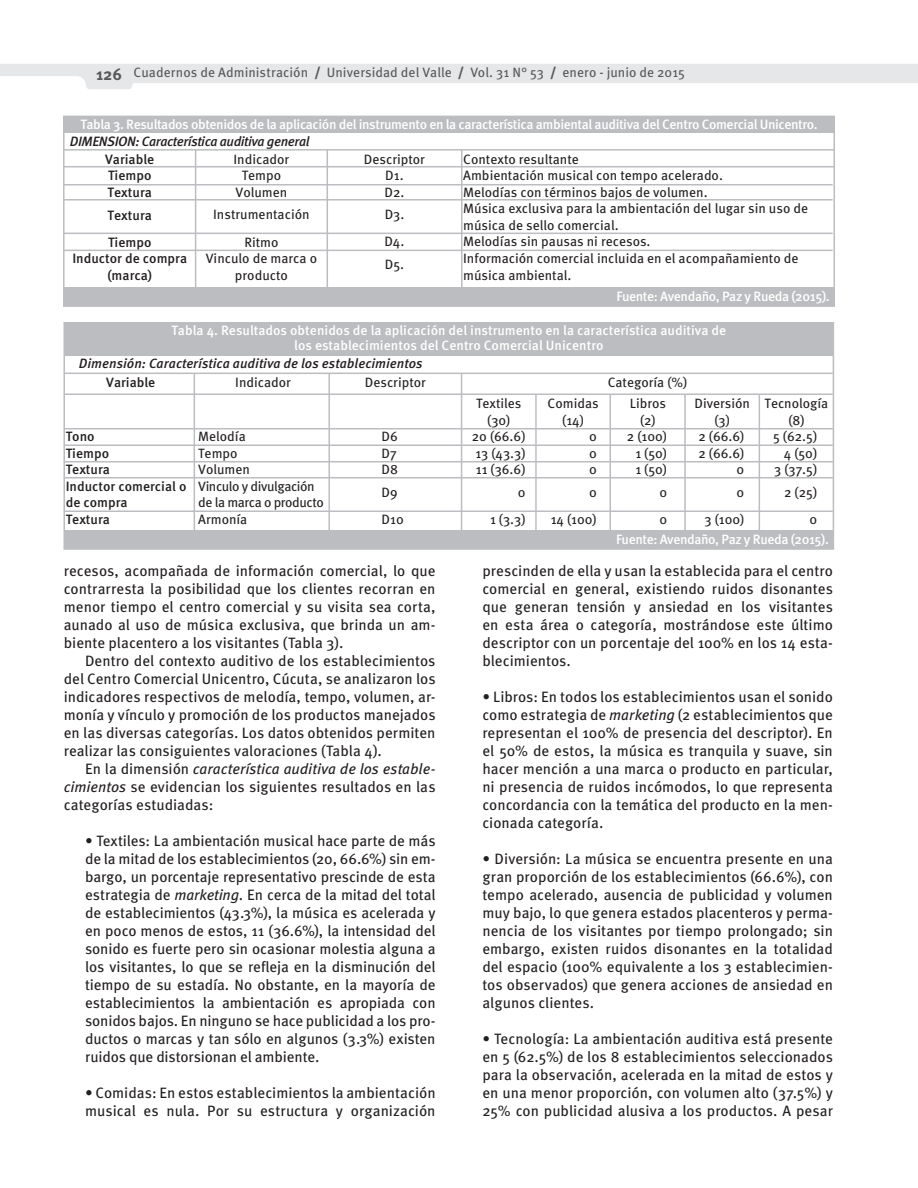
<style>
.page{position:relative;width:918px;height:1188px;background:#fff}
.page>*{position:absolute;margin:0;border:0;box-sizing:border-box;transform-origin:0 0}
.lista{font:15px/18px "Meta Pro";color:#231f20;text-align:justify}
.cuerpo_d_etexto{font:15px/18px "Meta Pro";color:#231f20;text-align:justify}
.t1{font:13.5px/16.5px "Meta Pro";color:#231f20;text-align:center}
.t2{font:500 13.5px "Meta Pro";letter-spacing:-.03em;color:#fff}
.t3{font:500 13.5px/15px "Meta Pro";color:#fff;text-align:center}
.t4{font:500 13.5px/16.5px "Meta Pro";color:#231f20}
.t5{font:13.5px "Meta Pro";letter-spacing:.005em;color:#57585a}
.t6{font:13.5px/16.5px "Meta Pro";letter-spacing:-.03em;color:#231f20}
.t7{font:italic 500 13.5px/19px "Meta Pro";color:#231f20}
.t8{font:italic 500 13.5px/18.3px "Meta Pro";letter-spacing:-.03em;color:#231f20}
.s1{font-weight:700;font-size:16.5px}
.s2{font-weight:900}
.s3{font-style:normal}
.s4{font-style:italic}
</style>
<div class="page">
<svg style="left:0;top:64px;width:918px;height:25px"></svg>
<div style="left:64px;top:116px;width:770px;height:17px;background:#bcbdc0"></div>
<div style="left:64px;top:288px;width:770px;height:18px;background:#bcbdc0"></div>
<div style="left:64px;top:116px;width:771px;height:191px;border:2px solid #bcbdc0"></div>
<hr style="left:64px;top:149px;width:770px;height:2px;background:#bcbdc0">
<hr style="left:195px;top:150px;width:1px;height:138px;background:#bcbdc0">
<hr style="left:327px;top:150px;width:1px;height:138px;background:#bcbdc0">
<hr style="left:461px;top:150px;width:2px;height:138px;background:#bcbdc0">
<hr style="left:64px;top:166px;width:770px;height:1px;background:#bcbdc0">
<hr style="left:64px;top:184px;width:769px;height:2px;background:#bcbdc0">
<hr style="left:64px;top:199px;width:769px;height:2px;background:#bcbdc0">
<hr style="left:64px;top:233px;width:769px;height:1px;background:#bcbdc0">
<hr style="left:64px;top:250px;width:769px;height:1px;background:#bcbdc0">
<div style="left:64px;top:322px;width:769px;height:33px;background:#bcbdc0"></div>
<div style="left:64px;top:531px;width:769px;height:18px;background:#bcbdc0"></div>
<div style="left:64px;top:322px;width:770px;height:228px;border:2px solid #bcbdc0"></div>
<hr style="left:64px;top:373px;width:769px;height:1px;background:#bcbdc0">
<hr style="left:64px;top:393px;width:769px;height:2px;background:#bcbdc0">
<hr style="left:64px;top:428px;width:769px;height:1px;background:#bcbdc0">
<hr style="left:64px;top:444px;width:769px;height:2px;background:#bcbdc0">
<hr style="left:64px;top:461px;width:769px;height:1px;background:#bcbdc0">
<hr style="left:64px;top:477px;width:769px;height:1px;background:#bcbdc0">
<hr style="left:64px;top:510px;width:769px;height:2px;background:#bcbdc0">
<hr style="left:194px;top:373px;width:1px;height:158px;background:#bcbdc0">
<hr style="left:328px;top:373px;width:2px;height:158px;background:#bcbdc0">
<hr style="left:461px;top:373px;width:1px;height:158px;background:#bcbdc0">
<hr style="left:535px;top:394px;width:2px;height:137px;background:#bcbdc0">
<hr style="left:610px;top:394px;width:1px;height:137px;background:#bcbdc0">
<hr style="left:684px;top:394px;width:2px;height:137px;background:#bcbdc0">
<hr style="left:759px;top:394px;width:1px;height:137px;background:#bcbdc0">
<p class="t5" style="left:96px;top:64px;width:590px"><span class="s1">126</span> Cuadernos de Administración <span class="s2">/</span> Universidad del Valle <span class="s2">/</span> Vol. 31 N° 53 <span class="s2">/</span> enero - junio de 2015</p>
<p class="t2" style="left:80px;top:115px;width:739px">Tabla 3. Resultados obtenidos de la aplicación del instrumento en la característica ambiental auditiva del Centro Comercial Unicentro.</p>
<p class="t8" style="left:105px;top:132px;width:206px;text-indent:-35px">DIMENSION: Característica auditiva general<br><span class="s3">Variable</span></p>
<p class="t4" style="left:108px;top:168px;width:46px">Tiempo<br>Textura</p>
<p class="t4" style="left:108px;top:202px;width:46px;line-height:27px">Textura<br>Tiempo</p>
<p class="t4" style="left:72px;top:251px;width:116px;text-align:center">Inductor de compra (marca)</p>
<p class="t1" style="left:234px;top:151px;width:57px">Indicador<br>Tempo<br>Volumen</p>
<p class="t1" style="left:213px;top:202px;width:98px;line-height:27px">Instrumentación<br>Ritmo</p>
<p class="t1" style="left:206px;top:251px;width:113px">Vinculo de marca o producto</p>
<p class="t1" style="left:364px;top:151px;width:63px">Descriptor<br>D1.<br>D2.</p>
<p class="t1" style="left:384px;top:202px;width:22px;line-height:27px;text-align:left">D3.<br>D4.</p>
<p class="t1" style="left:385px;top:257px;width:21px">D5.</p>
<p class="t1" style="left:463px;top:151px;width:346px;text-align:left">Contexto resultante<br>Ambientación musical con tempo acelerado.<br>Melodías con términos bajos de volumen.<br>Música exclusiva para la ambientación del lugar sin uso de música de sello comercial.<br>Melodías sin pausas ni recesos.<br>Información comercial incluida en el acompañamiento de música ambiental.</p>
<p class="t2" style="left:616px;top:288px;width:215px">Fuente: Avendaño, Paz y Rueda (2015).</p>
<p class="t3" style="left:171px;top:323px;width:556px">Tabla 4. Resultados obtenidos de la aplicación del instrumento en la característica auditiva de los establecimientos del Centro Comercial Unicentro</p>
<p class="t7" style="left:106px;top:354px;width:318px;text-indent:-27px">Dimensión: Característica auditiva de los establecimientos<br><span class="s3">Variable</span></p>
<p class="t1" style="left:235px;top:375px;width:57px">Indicador</p>
<p class="t1" style="left:365px;top:375px;width:62px">Descriptor</p>
<p class="t1" style="left:608px;top:375px;width:81px">Categoría (%)</p>
<p class="t4" style="left:66px;top:429px;width:122px">Tono<br>Tiempo<br>Textura<br>Inductor comercial o de compra<br>Textura</p>
<p class="t6" style="left:198px;top:429px;width:127px">Melodía<br>Tempo<br>Volumen<br>Vinculo y divulgación de la marca o producto<br>Armonía</p>
<p class="t1" style="left:382px;top:429px;width:18px;text-align:justify">D6<br>D7<br>D8</p>
<p class="t1" style="left:382px;top:479px;width:24px;line-height:27px;text-align:left">D9<br>D10</p>
<p class="t1" style="left:472px;top:396px;width:55px">Textiles (30)<br>20 (66.6)<br>13 (43.3)<br>11 (36.6)</p>
<p class="t1" style="left:490px;top:479px;width:37px;line-height:27px;text-align:right">0<br>1 (3.3)</p>
<p class="t1" style="left:548px;top:396px;width:53px">Comidas</p>
<p class="t1" style="left:562px;top:412px;width:23px">(14)</p>
<p class="t1" style="left:589px;top:429px;width:9px">0</p>
<p class="t1" style="left:589px;top:445px;width:9px">0</p>
<p class="t1" style="left:589px;top:462px;width:9px">0</p>
<p class="t1" style="left:551px;top:479px;width:48px;line-height:27px;text-align:right">0<br>14 (100)</p>
<p class="t1" style="left:630px;top:396px;width:38px">Libros</p>
<p class="t1" style="left:640px;top:412px;width:17px">(2)</p>
<p class="t1" style="left:627px;top:429px;width:42px">2 (100)</p>
<p class="t1" style="left:635px;top:445px;width:33px">1 (50)</p>
<p class="t1" style="left:635px;top:462px;width:33px">1 (50)</p>
<p class="t1" style="left:659px;top:479px;width:9px;line-height:27px;text-align:left">0<br>0</p>
<p class="t1" style="left:695px;top:396px;width:57px">Diversión</p>
<p class="t1" style="left:715px;top:412px;width:17px">(3)</p>
<p class="t1" style="left:698px;top:429px;width:48px">2 (66.6)</p>
<p class="t1" style="left:698px;top:445px;width:48px">2 (66.6)</p>
<p class="t1" style="left:737px;top:462px;width:9px">0</p>
<p class="t1" style="left:705px;top:479px;width:41px;line-height:27px;text-align:right">0<br>3 (100)</p>
<p class="t1" style="left:765px;top:396px;width:65px">Tecnología (8)<br>5 (62.5)<br>4 (50)<br>3 (37.5)</p>
<p class="t1" style="left:784px;top:479px;width:35px;line-height:27px;text-align:right">2 (25)<br>0</p>
<p class="cuerpo_d_etexto" style="left:64px;top:562px;width:373px">recesos, acompañada de información comercial, lo que contrarresta la posibilidad que los clientes recorran en menor tiempo el centro comercial y su visita sea corta, aunado al uso de música exclusiva, que brinda un am&shy;biente placentero a los visitantes (Tabla 3).</p>
<p class="cuerpo_d_etexto" style="left:64px;top:652px;width:373px;text-indent:21px">Dentro del contexto auditivo de los establecimientos del Centro Comercial Unicentro, Cúcuta, se analizaron los indicadores respectivos de melodía, tempo, volumen, ar&shy;monía y vínculo y promoción de los productos manejados en las diversas categorías. Los datos obtenidos permiten realizar las consiguientes valoraciones (Tabla 4).</p>
<p class="cuerpo_d_etexto" style="left:64px;top:760px;width:373px;text-indent:21px">En la dimensión <span class="s4">característica auditiva de los estable&shy;cimientos</span> se evidencian los siguientes resultados en las categorías estudiadas:</p>
<p class="lista" style="left:85px;top:832px;width:352px">• Textiles: La ambientación musical hace parte de más de la mitad de los establecimientos (20, 66.6%) sin em&shy;bargo, un porcentaje representativo prescinde de esta estrategia de <span class="s4">marketing</span>. En cerca de la mitad del total de establecimientos (43.3%), la música es acelerada y en poco menos de estos, 11 (36.6%), la intensidad del sonido es fuerte pero sin ocasionar molestia alguna a los visitantes, lo que se refleja en la disminución del tiempo de su estadía. No obstante, en la mayoría de establecimientos la ambientación es apropiada con sonidos bajos. En ninguno se hace publicidad a los pro&shy;ductos o marcas y tan sólo en algunos (3.3%) existen ruidos que distorsionan el ambiente.</p>
<p class="lista" style="left:85px;top:1084px;width:352px">• Comidas: En estos establecimientos la ambientación musical es nula. Por su estructura y organización</p>
<p class="t2" style="left:616px;top:531px;width:214px">Fuente: Avendaño, Paz y Rueda (2015).</p>
<p class="lista" style="left:482px;top:562px;width:352px">prescinden de ella y usan la establecida para el centro comercial en general, existiendo ruidos disonantes que generan tensión y ansiedad en los visitantes en esta área o categoría, mostrándose este último descriptor con un porcentaje del 100% en los 14 esta&shy;blecimientos.</p>
<p class="lista" style="left:482px;top:688px;width:352px">• Libros: En todos los establecimientos usan el sonido como estrategia de <span class="s4">marketing</span> (2 establecimientos que representan el 100% de presencia del descriptor). En el 50% de estos, la música es tranquila y suave, sin hacer mención a una marca o producto en particular, ni presencia de ruidos incómodos, lo que representa concordancia con la temática del producto en la men&shy;cionada categoría.</p>
<p class="lista" style="left:482px;top:850px;width:352px">• Diversión: La música se encuentra presente en una gran proporción de los establecimientos (66.6%), con tempo acelerado, ausencia de publicidad y volumen muy bajo, lo que genera estados placenteros y perma&shy;nencia de los visitantes por tiempo prolongado; sin embargo, existen ruidos disonantes en la totalidad del espacio (100% equivalente a los 3 establecimien&shy;tos observados) que genera acciones de ansiedad en algunos clientes.</p>
<p class="lista" style="left:482px;top:1030px;width:352px">• Tecnología: La ambientación auditiva está presente en 5 (62.5%) de los 8 establecimientos seleccionados para la observación, acelerada en la mitad de estos y en una menor proporción, con volumen alto (37.5%) y 25% con publicidad alusiva a los productos. A pesar</p>
</div>
